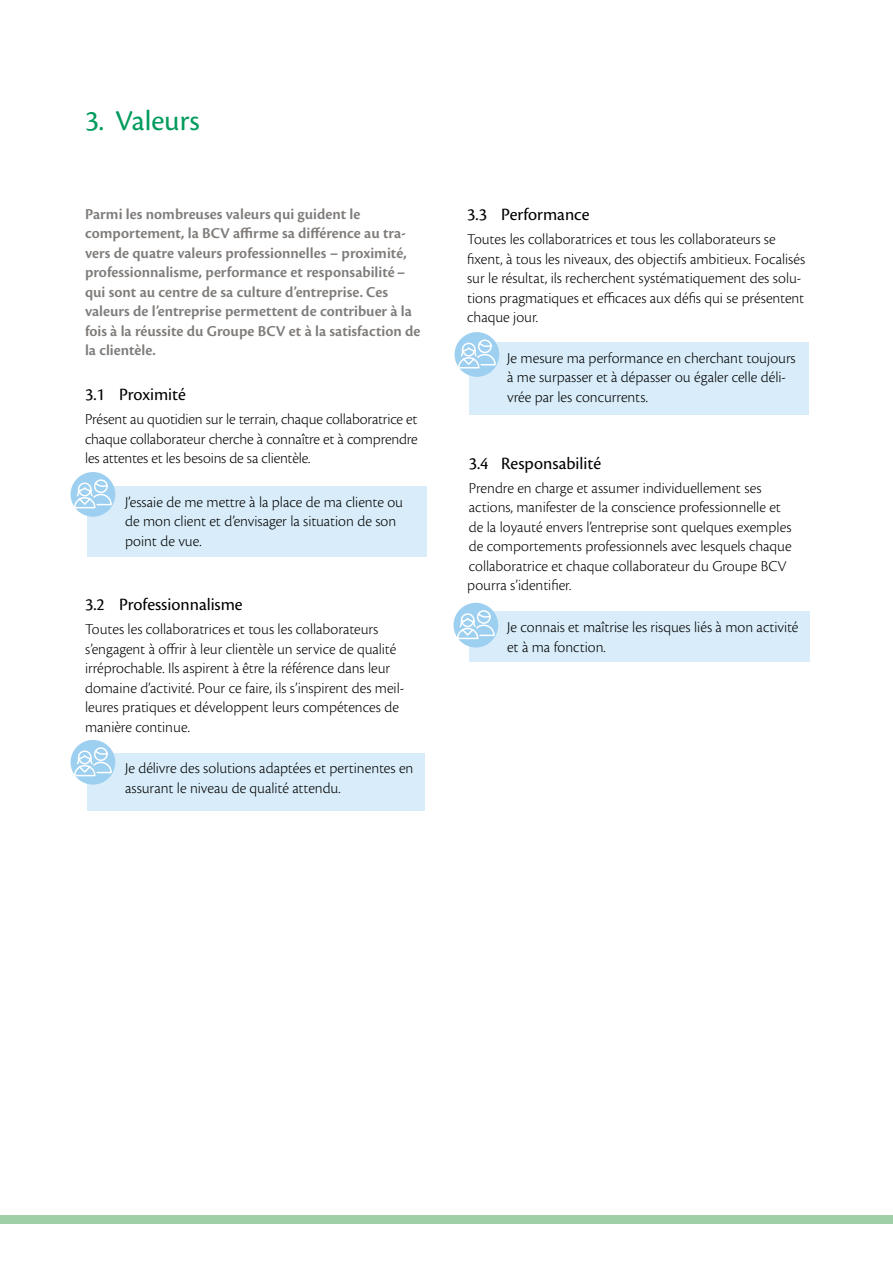
<style>
.page{position:relative;width:893px;height:1263px;background:#fff}
.page>*{position:absolute;margin:0;border:0;box-sizing:border-box;transform-origin:0 0}
.t1{font:30px "Cronos Pro";color:#009b5c}
.t2{font:18px "Cronos Pro";color:#000}
.t3{font:300 15.75px/19.5px "Cronos Pro";color:#000}
.t4{font:600 15.75px/19.5px "Cronos Pro";color:#7f7c7a}
</style>
<div class="page">
<div style="left:0;top:1215px;width:893px;height:9px;background:#9fcfa7"></div>
<div style="left:87px;top:486px;width:339px;height:71px;background:#d8ecf9"></div>
<div style="left:87px;top:753px;width:338px;height:57px;background:#d8ecf9"></div>
<div style="left:469px;top:342px;width:339px;height:72px;background:#d8ecf9"></div>
<div style="left:469px;top:611px;width:340px;height:50px;background:#d8ecf9"></div>
<div style="left:71px;top:472px;width:44px;height:45px;background:#9ccff0;border-radius:50%"></div>
<svg style="left:73px;top:479px;width:40px;height:30px"></svg>
<div style="left:455px;top:332px;width:44px;height:45px;background:#9ccff0;border-radius:50%"></div>
<svg style="left:457px;top:339px;width:40px;height:30px"></svg>
<div style="left:453px;top:603px;width:45px;height:44px;background:#9ccff0;border-radius:50%"></div>
<svg style="left:456px;top:609px;width:39px;height:31px"></svg>
<div style="left:71px;top:740px;width:44px;height:45px;background:#9ccff0;border-radius:50%"></div>
<svg style="left:73px;top:746px;width:40px;height:31px"></svg>
<h1 class="t1" style="left:85px;top:103px;width:116px">3. Valeurs</h1>
<p class="t4" style="left:85px;top:204px;width:337px">Parmi les nombreuses valeurs qui guident le comportement, la BCV affirme sa différence au tra&shy;vers de quatre valeurs professionnelles – proximité, professionnalisme, performance et responsabilité– qui sont au centre de sa culture d’entreprise. Ces valeurs de l’entreprise permettent de contribuer à la fois à la réussite du Groupe BCV et à la satisfaction de la clientèle.</p>
<p class="t2" style="left:85px;top:384px;width:102px">3.1 Proximité</p>
<p class="t3" style="left:85px;top:409px;width:334px;text-align:justify">Présent au quotidien sur le terrain, chaque collaboratrice et chaque collaborateur cherche à connaître et à comprendre les attentes et les besoins de sa clientèle.</p>
<p class="t3" style="left:125px;top:492px;width:280px">J’essaie de me mettre à la place de ma cliente ou de mon client et d’envisager la situation de son point de vue.</p>
<p class="t2" style="left:85px;top:594px;width:159px">3.2 Professionnalisme</p>
<p class="t3" style="left:85px;top:619px;width:321px">Toutes les collaboratrices et tous les collaborateurs s’engagent à offrir à leur clientèle un service de qualité irréprochable. Ils aspirent à être la référence dans leur domaine d’activité. Pour ce faire, ils s’inspirent des meil&shy;leures pratiques et développent leurs compétences de manière continue.</p>
<p class="t3" style="left:125px;top:759px;width:290px">Je délivre des solutions adaptées et pertinentes en assurant le niveau de qualité attendu.</p>
<p class="t2" style="left:467px;top:204px;width:124px">3.3 Performance</p>
<p class="t3" style="left:467px;top:229px;width:340px">Toutes les collaboratrices et tous les collaborateurs se fixent, à tous les niveaux, des objectifs ambitieux. Focalisés sur le résultat, ils recherchent systématiquement des solu&shy;tions pragmatiques et efficaces aux défis qui se présentent chaque jour.</p>
<p class="t3" style="left:507px;top:348px;width:290px">Je mesure ma performance en cherchant toujours à me surpasser et à dépasser ou égaler celle déli&shy;vrée par les concurrents.</p>
<p class="t2" style="left:469px;top:453px;width:134px">3.4 Responsabilité</p>
<p class="t3" style="left:467px;top:478px;width:326px">Prendre en charge et assumer individuellement ses actions, manifester de la conscience professionnelle et de la loyauté envers l’entreprise sont quelques exemples de comportements professionnels avec lesquels chaque collaboratrice et chaque collaborateur du Groupe BCV pourra s’identifier.</p>
<p class="t3" style="left:507px;top:617px;width:293px">Je connais et maîtrise les risques liés à mon activité et à ma fonction.</p>
</div>
